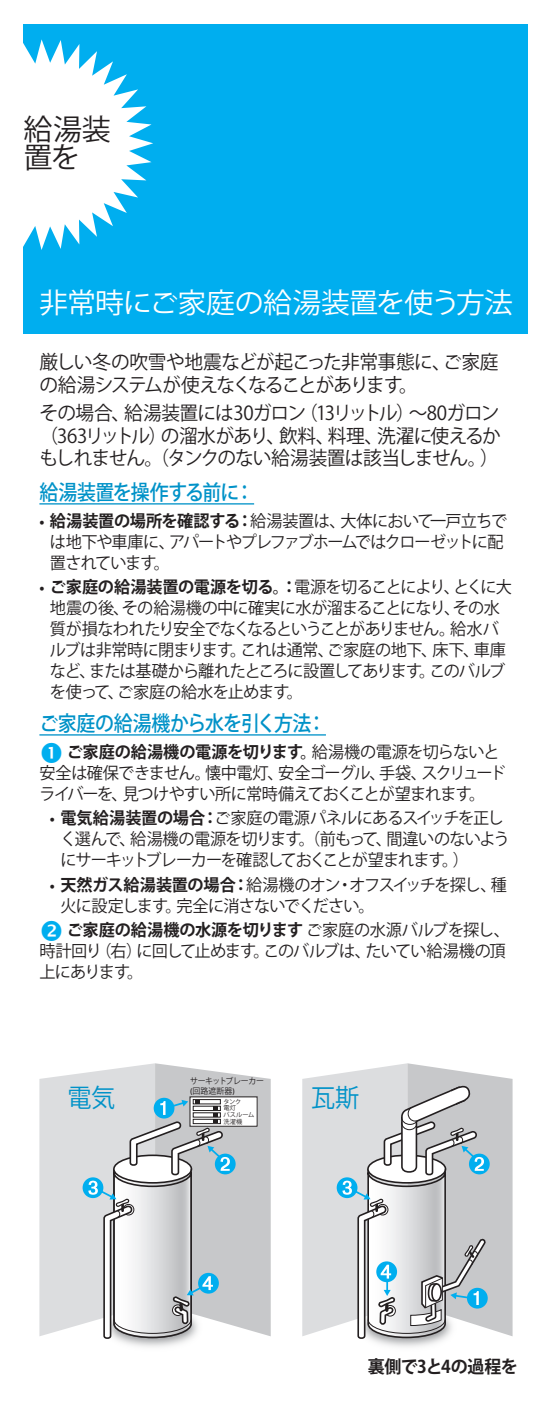
<style>
.page{position:relative;width:552px;height:1402px;background:#fff}
.page>*{position:absolute;margin:0;border:0;box-sizing:border-box;transform-origin:0 0}
.t1{font:29.05px/28px "Koz Go Pro";color:#231f20}
.t2{font:28px "Koz Go Pro";letter-spacing:-.03em;color:#fff}
.t3{font:25.38px "Koz Go Pr 6 N";color:#0092c8;scale:.95 1}
.subhead{font:500 21px "Koz Go Pro";letter-spacing:-.035em;color:#0092c8;scale:.9 1}
.intro{font:19.25px/22.8px "Koz Go Pro";letter-spacing:-.04em;color:#231f20}
.bodytext{font:700 17.5px "Koz Go Std";letter-spacing:-.03em;color:#231f20}
.bodytext_bullet{font:16.62px/21px "Koz Go Pro";letter-spacing:-.05em;color:#231f20}
.bodytext-2{font:16.62px/21px "Koz Go Pro";letter-spacing:-.055em;color:#231f20}
.bodytext_bullet_2nd{font:16.62px/21px "Koz Go Pro";letter-spacing:-.055em;color:#231f20}
.t4{font:8.4px/10px "Koz Go Pr 6 N";letter-spacing:-.03em;color:#231f20;scale:.95 1}
.t5{font:6.3px/6.6px "Koz Go Pr 6 N";letter-spacing:.01em;color:#231f20}
.s1{font-family:"Myriad Pro";font-weight:600}
.s2{font-family:"Koz Go Std";font-weight:700}
.s3{font-weight:700}
</style>
<div class="page">
<div style="left:24px;top:24px;width:504px;height:309px;background:#00aeef"></div>
<hr style="left:39px;top:503px;width:215px;height:1px;background:#0092c8">
<hr style="left:39px;top:734px;width:287px;height:1px;background:#0092c8">
<svg style="left:23px;top:39px;width:130px;height:211px;fill:#fff"></svg>
<svg style="left:39px;top:1063px;width:116px;height:273px;background:#dfe0e1"></svg>
<svg style="left:155px;top:1063px;width:115px;height:273px;background:#cbcccd"></svg>
<img style="left:50px;top:1249px;width:206px;height:98px">
<svg style="left:302px;top:1063px;width:210px;height:284px"></svg>
<div style="left:190px;top:1097px;width:67px;height:29px;background:#fff"></div>
<svg style="left:82px;top:1098px;width:153px;height:242px"></svg>
<p class="t1" style="left:24px;top:116px;width:89px">給湯装置を</p>
<p class="t2" style="left:39px;top:284px;width:475px">非常時にご家庭の給湯装置を使う方法</p>
<p class="intro" style="left:39px;top:351px;width:460px">厳しい冬の吹雪や地震などが起こった非常事態に、ご家庭の給湯システムが使えなくなることがあります。</p>
<p class="intro" style="left:39px;top:402px;width:462px;text-align:justify">その場合、給湯装置には30ガロン（13リットル）～80ガロン（363リットル）の溜水があり、飲料、料理、洗濯に使えるかもしれません。（タンクのない給湯装置は該当しません。）</p>
<p class="subhead" style="left:39px;top:479px;width:240px">給湯装置を操作する前に：</p>
<p class="bodytext_bullet" style="left:50px;top:510px;width:458px;text-indent:-10px"><span class="s1">•</span> <span class="s2">給湯装置の場所を確認する：</span>給湯装置は、大体において一戸立ちでは地下や車庫に、アパートやプレファブホームではクローゼットに配置されています。</p>
<p class="bodytext_bullet" style="left:50px;top:577px;width:463px;text-indent:-10px"><span class="s1">•</span> <span class="s2">ご家庭の給湯装置の電源を切る。：</span>電源を切ることにより、とくに大地震の後、その給湯機の中に確実に水が溜まることになり、その水質が損なわれたり安全でなくなるということがありません。給水バルブは非常時に閉まります。これは通常、ご家庭の地下、床下、車庫など、または基礎から離れたところに設置してあります。このバルブを使って、ご家庭の給水を止めます。</p>
<p class="subhead" style="left:39px;top:710px;width:319px">ご家庭の給湯機から水を引く方法：</p>
<p class="bodytext-2" style="left:39px;top:741px;width:467px;text-indent:27px"><span class="s3">ご家庭の給湯機の電源を切ります。</span>給湯機の電源を切らないと安全は確保できません。懐中電灯、安全ゴーグル、手袋、スクリュードライバーを、見つけやすい所に常時備えておくことが望まれます。</p>
<p class="bodytext_bullet_2nd" style="left:60px;top:808px;width:450px;text-indent:-10px"><span class="s1">•</span> <span class="s2">電気給湯装置の場合：</span>ご家庭の電源パネルにあるスイッチを正しく選んで、給湯機の電源を切ります。（前もって、間違いのないようにサーキットブレーカーを確認しておくことが望まれます。）</p>
<p class="bodytext_bullet_2nd" style="left:60px;top:874px;width:447px;text-indent:-10px"><span class="s1">•</span> <span class="s3">天然ガス給湯装置の場合：</span>給湯機のオン・オフスイッチを探し、種火に設定します。完全に消さないでください。</p>
<p class="bodytext-2" style="left:39px;top:920px;width:471px;text-indent:27px"><span class="s3">ご家庭の給湯機の水源を切ります</span>ご家庭の水源バルブを探し、時計回り（右）に回して止めます。このバルブは、たいてい給湯機の頂上にあります。</p>
<p class="t3" style="left:67px;top:1084px;width:52px">電気</p>
<p class="t4" style="left:190px;top:1076px;width:79px">サーキットブレーカー<span class="s1">(</span>回路遮断器<span class="s1">)</span></p>
<p class="t5" style="left:223px;top:1098px;width:32px">タンク<br>電灯<br>バスルーム</p>
<p class="t5" style="left:223px;top:1118px;width:20px">洗濯機</p>
<p class="t3" style="left:311px;top:1084px;width:52px">瓦斯</p>
<p class="bodytext" style="left:367px;top:1355px;width:151px">裏側で3と4の過程を</p>
</div>
